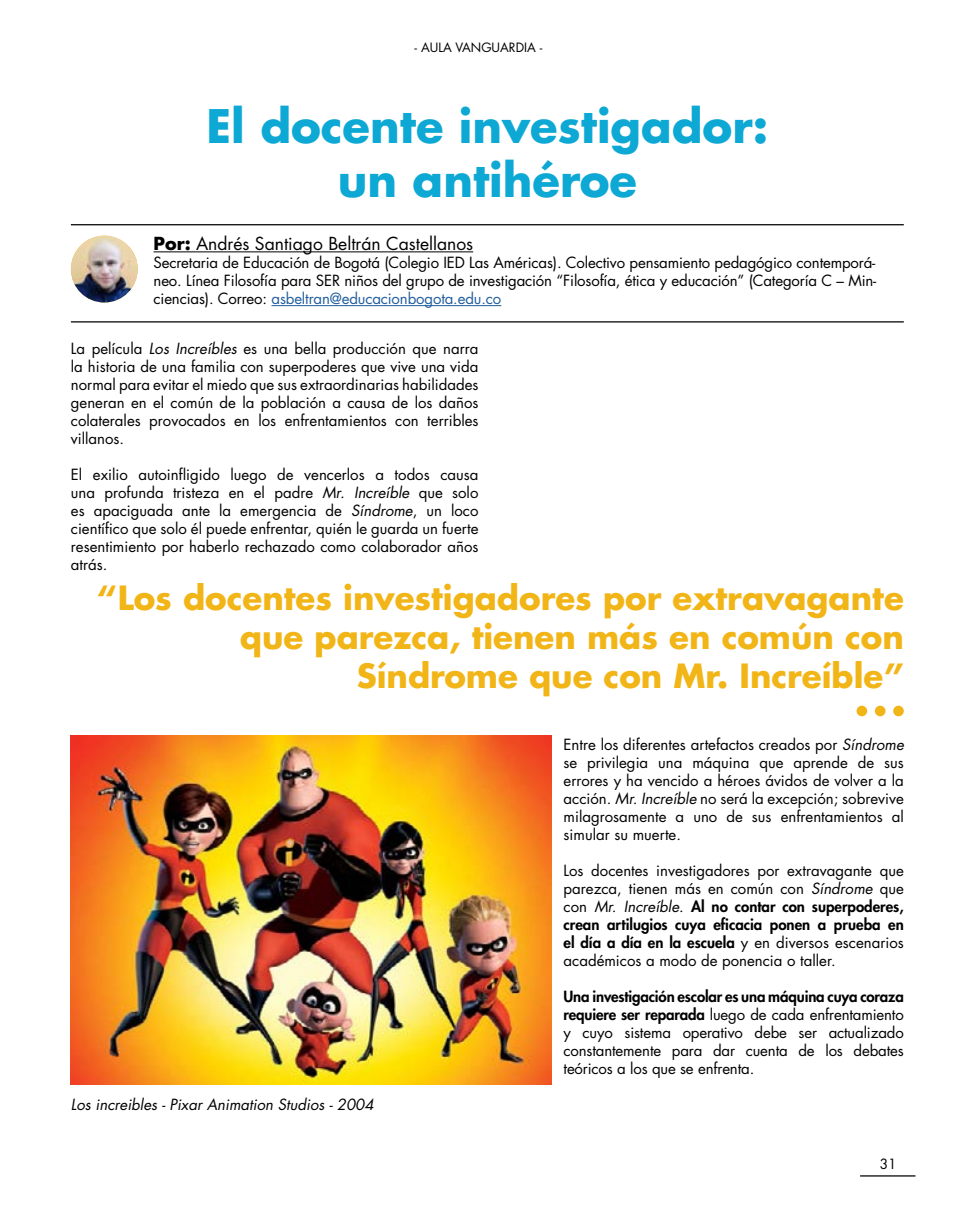
<style>
.page{position:relative;width:957px;height:1205px;background:#fff}
.page>*{position:absolute;margin:0;border:0;box-sizing:border-box;transform-origin:0 0}
.t1{font:700 45px/54px "Futura Std";color:#0da8d4;text-align:center}
.t2{font:700 32.5px/39px "Futura Std";color:#f2b517;text-align:right}
.t3{font:17.5px "Futura Std";color:#000}
.t4{font:15px/18px "Futura Std";color:#000;text-align:justify}
.t5{font:italic 15px "Futura Std";color:#000}
.t6{font:13.75px "Futura Std";color:#000}
.t7{font:12.5px "Futura Std";color:#000}
.s1{font-weight:700}
.s2{color:#215e9e}
.s3{font-style:italic}
.s4{font-weight:800}
</style>
<div class="page">
<hr style="left:71px;top:321px;width:833px;height:1px;background:#000">
<hr style="left:71px;top:224px;width:833px;height:1px;background:#000">
<div style="left:856px;top:706px;width:11px;height:10px;background:#f2b517;border-radius:50%"></div>
<div style="left:875px;top:706px;width:10px;height:10px;background:#f2b517;border-radius:50%"></div>
<div style="left:893px;top:706px;width:11px;height:10px;background:#f2b517;border-radius:50%"></div>
<hr style="left:154px;top:251px;width:319px;height:1px;background:#000">
<hr style="left:271px;top:305px;width:230px;height:1px;background:#215e9e">
<img style="left:71px;top:236px;width:67px;height:66px;border-radius:33px">
<img style="left:71px;top:735px;width:480px;height:349px">
<hr style="left:860px;top:1175px;width:55px;height:1px;background:#000">
<p class="t7" style="left:414px;top:39px;width:129px">- AULA VANGUARDIA -</p>
<h1 class="t1" style="left:207px;top:99px;width:563px">El docente investigador: un antihéroe</h1>
<p class="t3" style="left:154px;top:232px;width:321px"><span class="s1">Por:</span> Andrés Santiago Beltrán Castellanos</p>
<p class="t4" style="left:154px;top:254px;width:724px">Secretaria de Educación de Bogotá (Colegio IED Las Américas). Colectivo pensamiento pedagógico contemporá&shy;neo. Línea Filosofía para SER niños del grupo de investigación “Filosofía, ética y educación” (Categoría C – Min&shy;ciencias). Correo: <span class="s2">asbeltran@educacionbogota.edu.co</span></p>
<p class="t4" style="left:71px;top:340px;width:409px">La película <span class="s3">Los Increíbles</span> es una bella producción que narra la historia de una familia con superpoderes que vive una vida normal para evitar el miedo que sus extraordinarias habilidades generan en el común de la población a causa de los daños colaterales provocados en los enfrentamientos con terribles villanos.</p>
<p class="t4" style="left:71px;top:466px;width:409px">El exilio autoinfligido luego de vencerlos a todos causa una profunda tristeza en el padre <span class="s3">Mr. Increíble</span> que solo es apaciguada ante la emergencia de <span class="s3">Síndrome</span>, un loco científico que solo él puede enfrentar, quién le guarda un fuerte resentimiento por haberlo rechazado como colaborador años atrás.</p>
<h2 class="t2" style="left:97px;top:577px;width:808px">“Los docentes investigadores por extravagante que parezca, tienen más en común con<br>Síndrome que con Mr. Increíble”</h2>
<p class="t5" style="left:71px;top:1095px;width:304px">Los increibles - Pixar Animation Studios - 2004</p>
<p class="t4" style="left:563px;top:735px;width:342px">Entre los diferentes artefactos creados por <span class="s3">Síndrome </span>se privilegia una máquina que aprende de sus errores y ha vencido a héroes ávidos de volver a la acción. <span class="s3">Mr. Increíble</span> no será la excepción; sobrevive milagrosamente a uno de sus enfrentamientos al simular su muerte.</p>
<p class="t4" style="left:563px;top:861px;width:342px">Los docentes investigadores por extravagante que parezca, tienen más en común con <span class="s3">Síndrome</span> que con <span class="s3">Mr. Increíble</span>. <span class="s4">Al no contar con superpoderes, crean artilugios cuya eficacia ponen a prueba en el día a día en la escuela</span> y en diversos escenarios académicos a modo de ponencia o taller.</p>
<p class="t4" style="left:563px;top:987px;width:342px"><span class="s4">Una investigación escolar es una máquina cuya coraza requiere ser reparada</span> luego de cada enfrentamiento y cuyo sistema operativo debe ser actualizado constantemente para dar cuenta de los debates teóricos a los que se enfrenta.</p>
<p class="t6" style="left:880px;top:1155px;width:18px">31</p>
</div>
